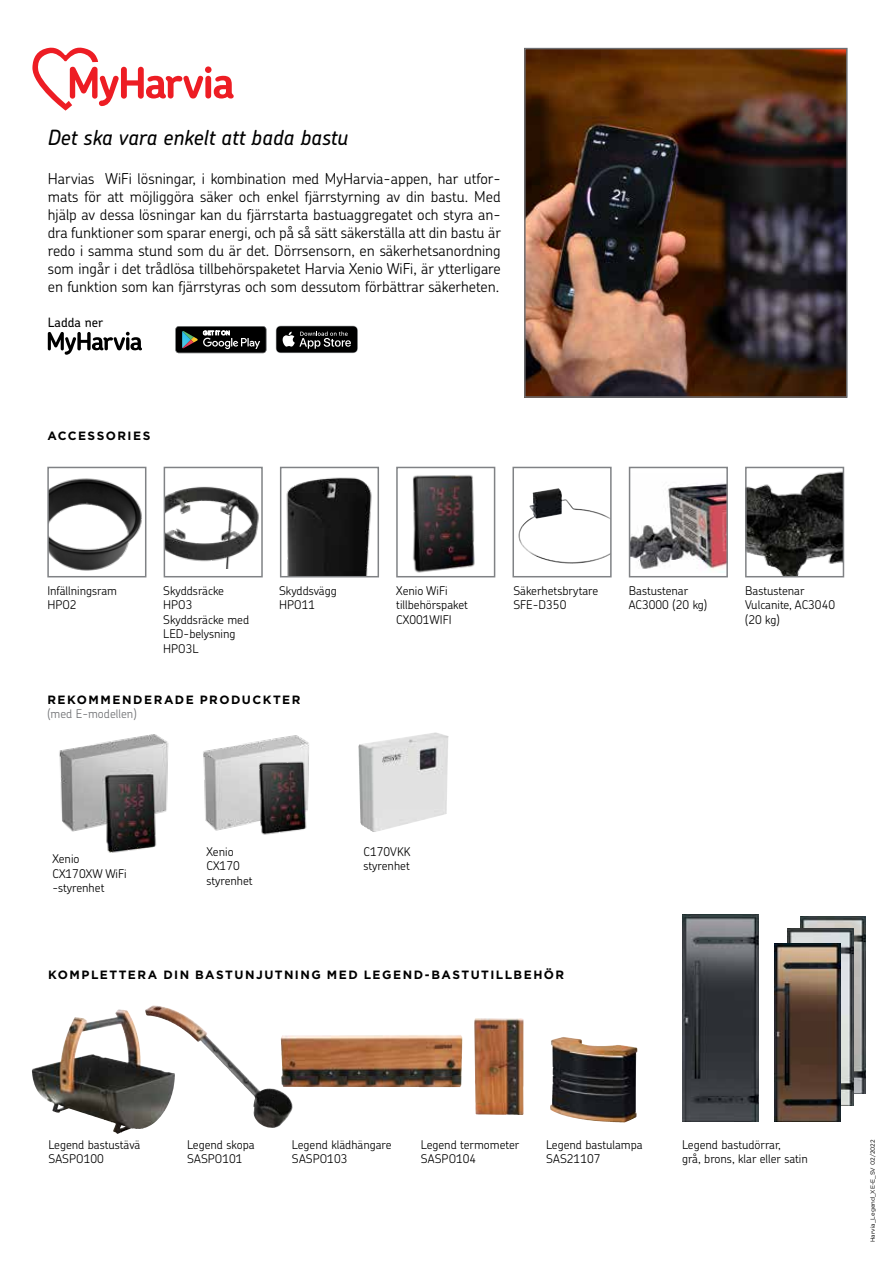
<style>
.page{position:relative;width:893px;height:1263px;background:#fff}
.page>*{position:absolute;margin:0;border:0;box-sizing:border-box;transform-origin:0 0}
.t1{font:italic 500 21px "Chevin Pro";color:#000}
.t2{font:300 15px/18px "Chevin Pro";color:#000;text-align:justify}
.t3{font:500 12.9px "Chevin Pro";color:#000}
.t4{font:300 12px/14.4px "Chevin Pro";color:#000}
.t5{font:700 12px "Gotham";letter-spacing:.125em;color:#000}
.t6{font:300 12px "Chevin Pro";color:#6d6e71}
.t7{font:6px "Gotham";color:#000}
</style>
<div class="page">
<img style="left:800px;top:917px;width:66px;height:176px">
<img style="left:145px;top:1005px;width:148px;height:123px">
<img style="left:32px;top:1010px;width:86px;height:109px">
<img style="left:281px;top:1034px;width:181px;height:53px">
<img style="left:550px;top:1037px;width:82px;height:85px">
<img style="left:474px;top:1018px;width:50px;height:97px">
<img style="left:788px;top:929px;width:65px;height:176px">
<img style="left:775px;top:944px;width:65px;height:177px">
<img style="left:682px;top:914px;width:77px;height:207px">
<img style="left:364px;top:733px;width:69px;height:11px">
<img style="left:203px;top:735px;width:106px;height:96px">
<img style="left:256px;top:757px;width:53px;height:78px">
<img style="left:59px;top:734px;width:110px;height:119px">
<svg style="left:32px;top:48px;width:202px;height:63px"></svg>
<img style="left:50px;top:478px;width:92px;height:93px">
<div style="left:47px;top:467px;width:99px;height:110px;border:2px solid #808285"></div>
<img style="left:167px;top:486px;width:92px;height:82px">
<div style="left:164px;top:467px;width:99px;height:110px;border:2px solid #808285"></div>
<img style="left:286px;top:477px;width:86px;height:97px">
<div style="left:280px;top:467px;width:99px;height:110px;border:2px solid #808285"></div>
<img style="left:412px;top:475px;width:63px;height:98px">
<div style="left:396px;top:467px;width:99px;height:110px;border:2px solid #808285"></div>
<img style="left:748px;top:471px;width:93px;height:103px">
<div style="left:745px;top:467px;width:99px;height:110px;border:2px solid #808285"></div>
<img style="left:632px;top:483px;width:93px;height:89px">
<div style="left:629px;top:467px;width:99px;height:110px;border:2px solid #808285"></div>
<img style="left:523px;top:491px;width:17px;height:33px">
<div style="left:512px;top:467px;width:100px;height:110px;border:2px solid #808285"></div>
<div style="left:169px;top:326px;width:104px;height:31px;background:linear-gradient(to right,#fff,#fff)"></div>
<svg style="left:175px;top:326px;width:91px;height:27px;background:#2e3130"></svg>
<svg style="left:276px;top:326px;width:82px;height:27px;background:#303030"></svg>
<svg style="left:48px;top:332px;width:94px;height:23px"></svg>
<img style="left:527px;top:51px;width:318px;height:344px">
<div style="left:524px;top:48px;width:324px;height:350px;border:2px solid #6d6e71"></div>
<h1 class="t1" style="left:47px;top:124px;width:302px">Det ska vara enkelt att bada bastu</h1>
<p class="t2" style="left:48px;top:169px;width:455px">Harvias WiFi lösningar, i kombination med MyHarvia-appen, har utfor&shy;mats för att möjliggöra säker och enkel fjärrstyrning av din bastu. Med hjälp av dessa lösningar kan du fjärrstarta bastuaggregatet och styra an&shy;dra funktioner som sparar energi, och på så sätt säkerställa att din bastu är redo i samma stund som du är det. Dörrsensorn, en säkerhetsanordning som ingår i det trådlösa tillbehörspaketet Harvia Xenio WiFi, är ytterligare en funktion som kan fjärrstyras och som dessutom förbättrar säkerheten.</p>
<p class="t3" style="left:48px;top:314px;width:57px">Ladda ner</p>
<p class="t5" style="left:47px;top:428px;width:104px">ACCESSORIES</p>
<p class="t4" style="left:47px;top:583px;width:71px">Infällningsram<br>HPO2</p>
<p class="t4" style="left:163px;top:583px;width:87px">Skyddsräcke<br>HPO3<br>Skyddsräcke med<br>LED-belysning<br>HPO3L</p>
<p class="t4" style="left:279px;top:583px;width:59px">Skyddsvägg<br>HPO11</p>
<p class="t4" style="left:396px;top:583px;width:73px">Xenio WiFi tillbehörspaket<br>CX001WIFI</p>
<p class="t4" style="left:745px;top:583px;width:92px">Bastustenar<br>Vulcanite, AC3040 (20 kg)</p>
<p class="t4" style="left:513px;top:583px;width:86px">Säkerhetsbrytare<br>SFE-D350</p>
<p class="t4" style="left:629px;top:583px;width:80px">Bastustenar<br>AC3000 (20 kg)</p>
<p class="t5" style="left:47px;top:692px;width:255px">REKOMMENDERADE PRODUCKTER</p>
<p class="t6" style="left:47px;top:706px;width:91px">(med E-modellen)</p>
<p class="t4" style="left:52px;top:851px;width:76px">Xenio<br>CX170XW WiFi -styrenhet</p>
<p class="t4" style="left:206px;top:844px;width:48px">Xenio<br>CX170 styrenhet</p>
<p class="t4" style="left:363px;top:844px;width:48px">C170VKK styrenhet</p>
<p class="t5" style="left:48px;top:967px;width:518px">KOMPLETTERA DIN BASTUNJUTNING MED LEGEND-BASTUTILLBEHÖR</p>
<p class="t4" style="left:48px;top:1137px;width:94px">Legend bastustävä<br>SASPO100</p>
<p class="t4" style="left:187px;top:1137px;width:69px">Legend skopa<br>SASPO101</p>
<p class="t4" style="left:292px;top:1137px;width:101px">Legend klädhängare<br>SASPO103</p>
<p class="t4" style="left:421px;top:1137px;width:100px">Legend termometer<br>SASPO104</p>
<p class="t4" style="left:546px;top:1137px;width:98px">Legend bastulampa<br>SAS21107</p>
<p class="t4" style="left:682px;top:1137px;width:127px">Legend bastudörrar,<br>grå, brons, klar eller satin</p>
<p class="t7" style="left:869px;top:1242px;width:104px;rotate:-90deg">Harvia_Legend_XE-E_SV 02/2022</p>
</div>
